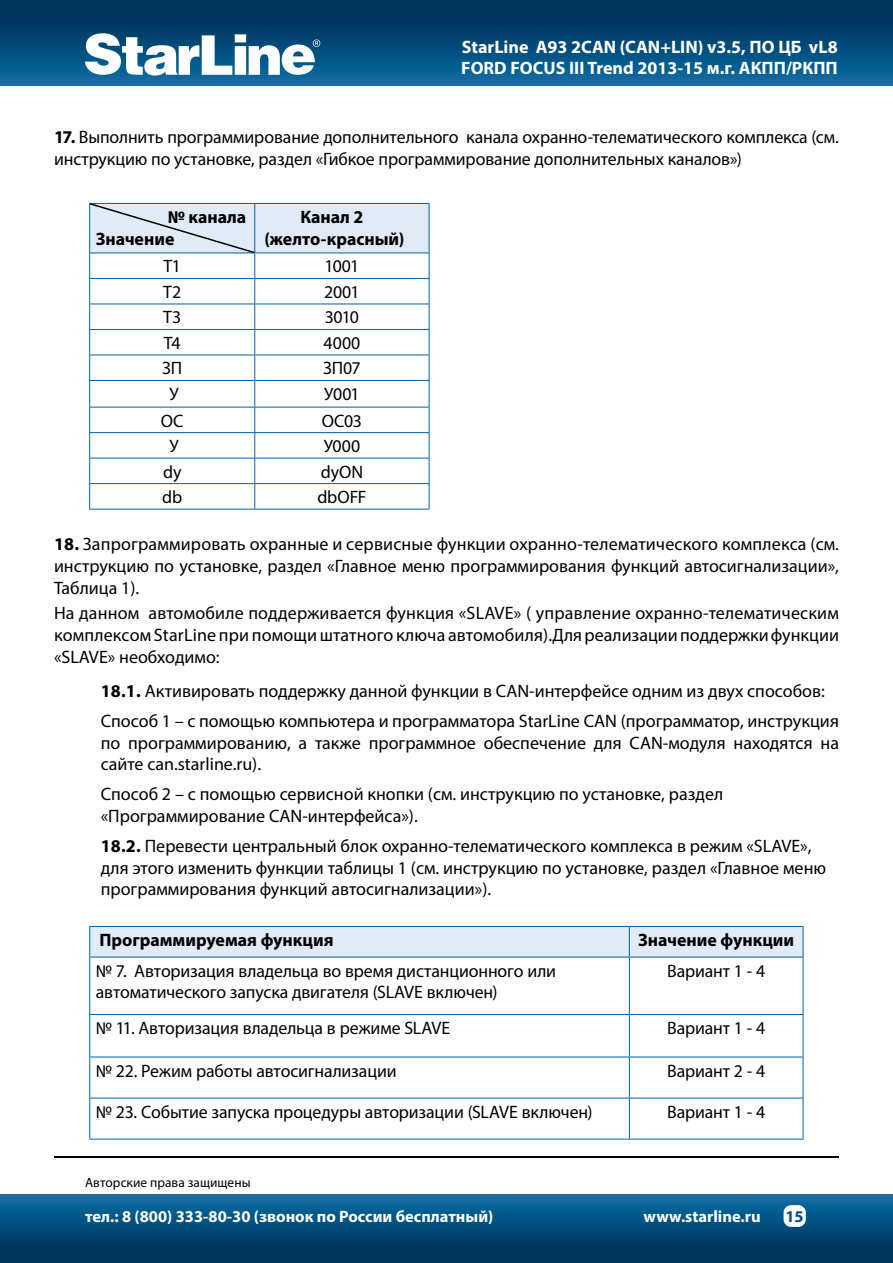
<style>
.page{position:relative;width:893px;height:1263px;background:#fff}
.page>*{position:absolute;margin:0;border:0;box-sizing:border-box;transform-origin:0 0}
.t1{font:18px/21.6px "Myriad Pro";color:#000}
.t2{font:700 18px/21.6px "Myriad Pro";color:#fff}
.t3{font:700 18px/21.6px "Myriad Pro";color:#000}
.t4{font:700 16.5px "Myriad Pro";color:#fff}
.t5{font:700 16.5px "Myriad Pro";color:#004e92}
.t6{font:13.5px "Myriad Pro";color:#000}
.s1{font-weight:700}
</style>
<div class="page">
<hr style="left:54px;top:1157px;width:785px;height:1px;background:#000">
<svg style="left:0;top:1195px;width:893px;height:68px;background:#034b79"></svg>
<div style="left:783px;top:1205px;width:23px;height:22px;background:#fff;border-radius:8px"></div>
<div style="left:0;top:0;width:893px;height:85px;background:linear-gradient(to bottom,#002a50,#0a6aa1)"></div>
<svg style="left:85px;top:33px;width:235px;height:43px"></svg>
<div style="left:89px;top:926px;width:715px;height:31px;background:#e1eaf7"></div>
<hr style="left:89px;top:956px;width:540px;height:1px;background:#005fae">
<hr style="left:89px;top:957px;width:1px;height:57px;background:#005fae">
<hr style="left:629px;top:956px;width:174px;height:1px;background:#005fae">
<hr style="left:629px;top:957px;width:1px;height:57px;background:#005fae">
<hr style="left:803px;top:957px;width:1px;height:57px;background:#005fae">
<hr style="left:89px;top:1014px;width:540px;height:1px;background:#005fae">
<hr style="left:89px;top:1015px;width:1px;height:41px;background:#005fae">
<hr style="left:629px;top:1014px;width:174px;height:1px;background:#005fae">
<hr style="left:629px;top:1015px;width:1px;height:41px;background:#005fae">
<hr style="left:803px;top:1015px;width:1px;height:41px;background:#005fae">
<hr style="left:89px;top:1056px;width:540px;height:1px;background:#005fae">
<hr style="left:89px;top:1057px;width:1px;height:40px;background:#005fae">
<hr style="left:629px;top:1056px;width:174px;height:1px;background:#005fae">
<hr style="left:629px;top:1057px;width:1px;height:40px;background:#005fae">
<hr style="left:803px;top:1057px;width:1px;height:40px;background:#005fae">
<hr style="left:89px;top:1097px;width:540px;height:1px;background:#005fae">
<hr style="left:89px;top:1098px;width:1px;height:41px;background:#005fae">
<hr style="left:629px;top:1097px;width:174px;height:1px;background:#005fae">
<hr style="left:629px;top:1098px;width:1px;height:41px;background:#005fae">
<hr style="left:803px;top:1098px;width:1px;height:41px;background:#005fae">
<hr style="left:89px;top:1139px;width:540px;height:1px;background:#005fae">
<hr style="left:629px;top:1139px;width:174px;height:1px;background:#005fae">
<hr style="left:89px;top:509px;width:166px;height:1px;background:#005fae">
<hr style="left:255px;top:509px;width:174px;height:1px;background:#005fae">
<svg style="left:89px;top:203px;width:341px;height:306px"></svg>
<p class="t2" style="left:461px;top:35px;width:378px">StarLine A93 2CAN (CAN+LIN) v3.5, ПО ЦБ vL8<br>FORD FOCUS III Trend 2013-15 м.г. АКПП/РКПП</p>
<p class="t1" style="left:54px;top:126px;width:786px"><span class="s1">17.</span> Выполнить программирование дополнительного канала охранно-телематического комплекса (см. инструкцию по установке, раздел «Гибкое программирование дополнительных каналов»)</p>
<p class="t3" style="left:96px;top:205px;width:152px;text-indent:72px">№ канала<br>Значение</p>
<p class="t3" style="left:264px;top:205px;width:141px;text-align:center">Канал 2 (желто-красный)</p>
<p class="t1" style="left:163px;top:255px;width:19px">Т1</p>
<p class="t1" style="left:325px;top:255px;width:36px">1001</p>
<p class="t1" style="left:163px;top:281px;width:20px">Т2</p>
<p class="t1" style="left:324px;top:281px;width:37px">2001</p>
<p class="t1" style="left:163px;top:306px;width:20px">Т3</p>
<p class="t1" style="left:325px;top:306px;width:36px">3010</p>
<p class="t1" style="left:164px;top:332px;width:18px">Т4</p>
<p class="t1" style="left:323px;top:332px;width:39px">4000</p>
<p class="t1" style="left:162px;top:357px;width:21px">ЗП</p>
<p class="t1" style="left:323px;top:357px;width:39px">ЗП07</p>
<p class="t1" style="left:169px;top:383px;width:11px">У</p>
<p class="t1" style="left:324px;top:383px;width:37px">У001</p>
<p class="t1" style="left:161px;top:409px;width:24px">ОС</p>
<p class="t1" style="left:322px;top:409px;width:41px">ОС03</p>
<p class="t1" style="left:169px;top:435px;width:11px">У</p>
<p class="t1" style="left:324px;top:435px;width:38px">У000</p>
<p class="t1" style="left:163px;top:460px;width:20px">dy</p>
<p class="t1" style="left:321px;top:460px;width:44px">dyON</p>
<p class="t1" style="left:162px;top:486px;width:22px">db</p>
<p class="t1" style="left:317px;top:486px;width:51px">dbOFF</p>
<p class="t1" style="left:54px;top:533px;width:786px;text-align:justify"><span class="s1">18.</span> Запрограммировать охранные и сервисные функции охранно-телематического комплекса (см. инструкцию по установке, раздел «Главное меню программирования функций автосигнализации», Таблица 1).</p>
<p class="t1" style="left:54px;top:602px;width:786px;text-align:justify">На данном автомобиле поддерживается функция «SLAVE» ( управление охранно-телематическим комплексом StarLine при помощи штатного ключа автомобиля).Для реализации поддержки функции «SLAVE» необходимо:</p>
<p class="t1" style="left:101px;top:676px;width:740px;line-height:30.2px"><span class="s1">18.1.</span> Активировать поддержку данной функции в CAN-интерфейсе одним из двух способов:<br>Способ 1 – с помощью компьютера и программатора StarLine CAN (программатор, инструкция</p>
<p class="t1" style="left:101px;top:731px;width:740px">по программированию, а также программное обеспечение для CAN-модуля находятся на сайте can.starline.ru).</p>
<p class="t1" style="left:101px;top:783px;width:624px">Способ 2 – с помощью сервисной кнопки (см. инструкцию по установке, раздел «Программирование CAN-интерфейса»).</p>
<p class="t1" style="left:101px;top:835px;width:727px"><span class="s1">18.2.</span> Перевести центральный блок охранно-телематического комплекса в режим «SLAVE», для этого изменить функции таблицы 1 (см. инструкцию по установке, раздел «Главное меню программирования функций автосигнализации»).</p>
<p class="t3" style="left:99px;top:928px;width:236px">Программируемая функция</p>
<p class="t3" style="left:638px;top:928px;width:158px">Значение функции</p>
<p class="t1" style="left:96px;top:959px;width:462px">№ 7. Авторизация владельца во время дистанционного или автоматического запуска двигателя (SLAVE включен)</p>
<p class="t1" style="left:667px;top:959px;width:100px">Вариант 1 - 4</p>
<p class="t1" style="left:96px;top:1017px;width:356px">№ 11. Авторизация владельца в режиме SLAVE</p>
<p class="t1" style="left:667px;top:1017px;width:100px">Вариант 1 - 4</p>
<p class="t1" style="left:96px;top:1059px;width:302px">№ 22. Режим работы автосигнализации</p>
<p class="t1" style="left:667px;top:1059px;width:100px">Вариант 2 - 4</p>
<p class="t1" style="left:96px;top:1100px;width:498px">№ 23. Событие запуска процедуры авторизации (SLAVE включен)</p>
<p class="t1" style="left:667px;top:1100px;width:100px">Вариант 1 - 4</p>
<p class="t6" style="left:85px;top:1174px;width:167px">Авторские права защищены</p>
<p class="t4" style="left:85px;top:1206px;width:410px">тел.: 8 (800) 333-80-30 (звонок по России бесплатный)</p>
<p class="t4" style="left:644px;top:1206px;width:119px">www.starline.ru</p>
<p class="t5" style="left:785px;top:1205px;width:20px">15</p>
</div>
